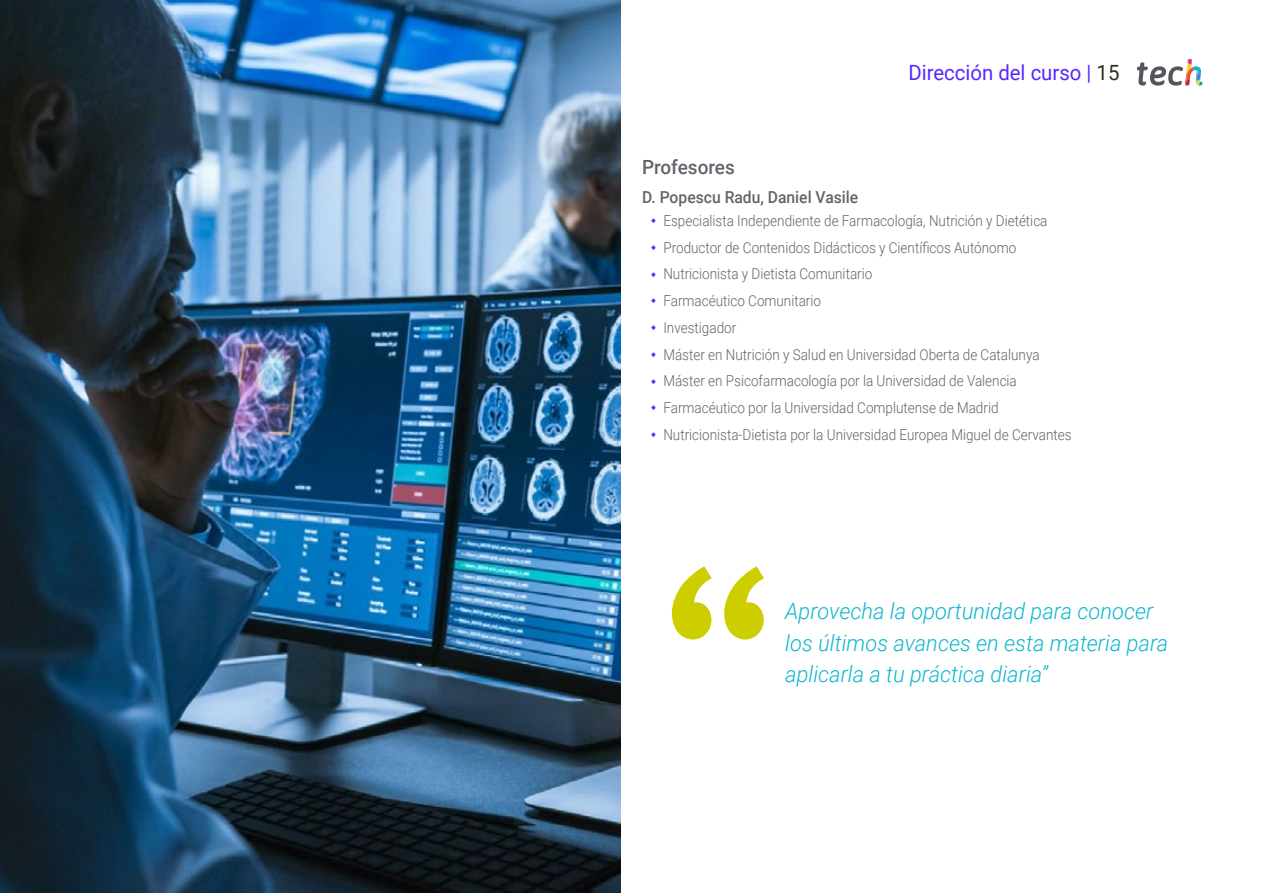
<style>
.page{position:relative;width:1263px;height:893px;background:#fff}
.page>*{position:absolute;margin:0;border:0;box-sizing:border-box;transform-origin:0 0}
.t1{font:italic 300 22.5px/31.5px "Roboto";color:#0fb6cf}
.t2{font:21px "Roboto";color:#5927ff}
.t3{font:500 19.5px "Roboto";color:#61646a}
.t4{font:500 16.5px "Roboto";color:#61646a;scale:.95 1}
.t5{font:300 15px/26.7px "Roboto";color:#61646a;scale:.9 1}
.s1{color:#312e20}
</style>
<div class="page">
<svg style="left:672px;top:566px;width:92px;height:73px"></svg>
<img style="left:0;top:0;width:621px;height:893px">
<svg style="left:1137px;top:59px;width:65px;height:27px"></svg>
<h2 class="t2" style="left:908px;top:57px;width:213px">Dirección del curso | <span class="s1">15</span></h2>
<h3 class="t3" style="left:642px;top:153px;width:94px">Profesores</h3>
<p class="t4" style="left:642px;top:186px;width:229px">D. Popescu Radu, Daniel Vasile</p>
<p class="t5" style="left:663px;top:207px;width:455px">Especialista Independiente de Farmacología, Nutrición y Dietética Productor de Contenidos Didácticos y Científicos Autónomo Nutricionista y Dietista Comunitario<br>Farmacéutico Comunitario<br>Investigador<br>Máster en Nutrición y Salud en Universidad Oberta de Catalunya Máster en Psicofarmacología por la Universidad de Valencia Farmacéutico por la Universidad Complutense de Madrid Nutricionista-Dietista por la Universidad Europea Miguel de Cervantes</p>
<h1 class="t1" style="left:785px;top:595px;width:384px">Aprovecha la oportunidad para conocer los últimos avances en esta materia para aplicarla a tu práctica diaria”</h1>
</div>
